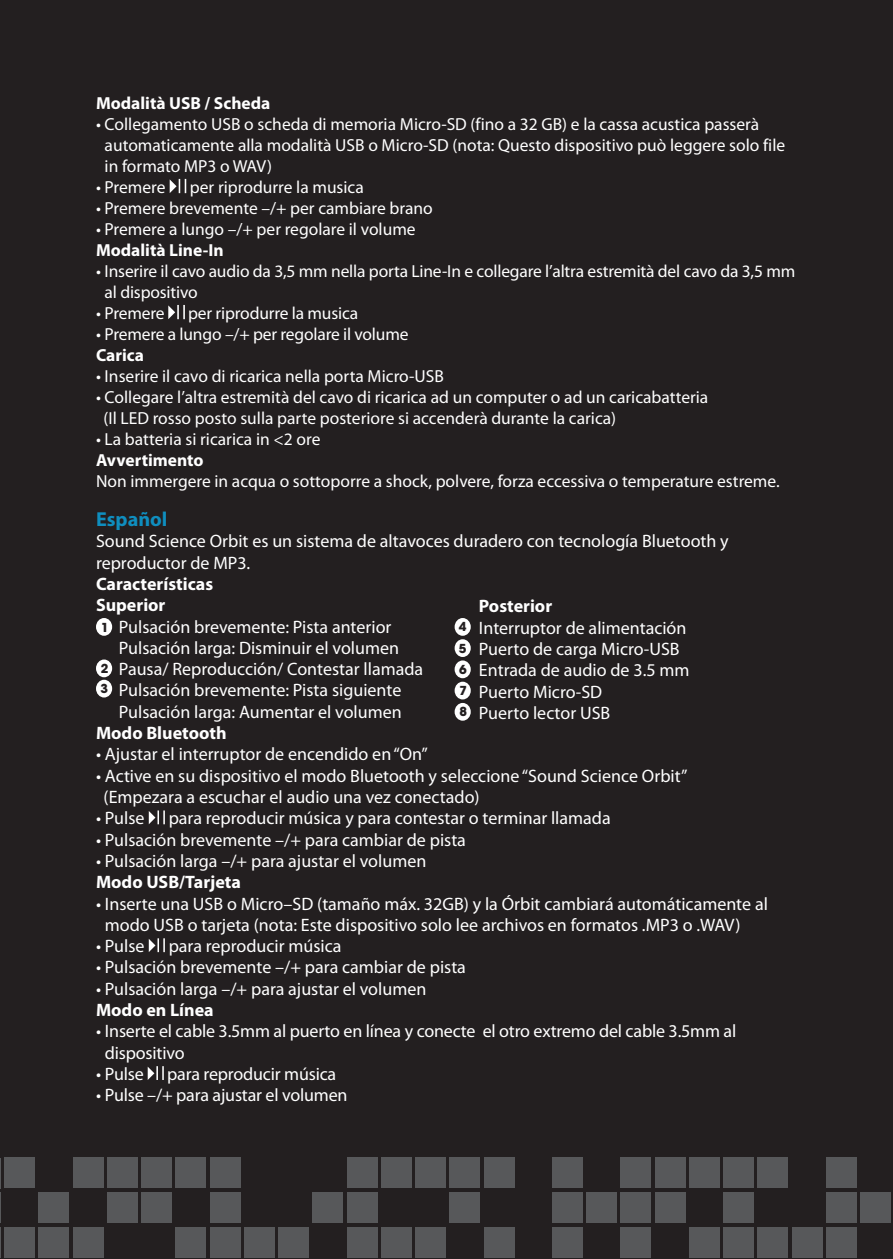
<style>
.page{position:relative;width:893px;height:1259px;background:#231f20}
.page>*{position:absolute;margin:0;border:0;box-sizing:border-box;transform-origin:0 0}
.t1{font:700 20.4px "Myriad Pro";color:#0f8ebf}
.t2{font:18px/21.3px "Myriad Pro";color:#fff}
.t3{font:700 18px "Myriad Pro";color:#fff}
.t4{font:17.4px/21px "Myriad Pro";color:#fff}
.t5{font:700 17.4px "Myriad Pro";color:#fff}
.t6{font:700 12.3px "ITC Avant Garde Std";color:#231f20}
</style>
<div class="page">
<hr style="left:0;top:1226px;width:1px;height:31px;background:#57585a">
<div style="left:4px;top:1226px;width:31px;height:31px;background:#57585a"></div>
<div style="left:39px;top:1226px;width:30px;height:31px;background:#57585a"></div>
<div style="left:73px;top:1226px;width:31px;height:31px;background:#57585a"></div>
<div style="left:176px;top:1226px;width:30px;height:31px;background:#57585a"></div>
<div style="left:210px;top:1226px;width:31px;height:31px;background:#57585a"></div>
<div style="left:244px;top:1226px;width:31px;height:31px;background:#57585a"></div>
<div style="left:278px;top:1226px;width:31px;height:31px;background:#57585a"></div>
<div style="left:347px;top:1226px;width:30px;height:31px;background:#57585a"></div>
<div style="left:381px;top:1226px;width:31px;height:31px;background:#57585a"></div>
<div style="left:415px;top:1226px;width:31px;height:31px;background:#57585a"></div>
<div style="left:484px;top:1226px;width:30px;height:31px;background:#57585a"></div>
<div style="left:552px;top:1226px;width:31px;height:31px;background:#57585a"></div>
<div style="left:621px;top:1226px;width:30px;height:31px;background:#57585a"></div>
<div style="left:689px;top:1226px;width:31px;height:31px;background:#57585a"></div>
<div style="left:723px;top:1226px;width:31px;height:31px;background:#57585a"></div>
<div style="left:757px;top:1226px;width:31px;height:31px;background:#57585a"></div>
<div style="left:792px;top:1226px;width:30px;height:31px;background:#57585a"></div>
<div style="left:826px;top:1226px;width:31px;height:31px;background:#57585a"></div>
<hr style="left:0;top:1192px;width:1px;height:30px;background:#57585a">
<div style="left:39px;top:1192px;width:30px;height:30px;background:#57585a"></div>
<div style="left:107px;top:1192px;width:31px;height:30px;background:#57585a"></div>
<div style="left:141px;top:1192px;width:31px;height:30px;background:#57585a"></div>
<div style="left:210px;top:1192px;width:31px;height:30px;background:#57585a"></div>
<div style="left:312px;top:1192px;width:31px;height:30px;background:#57585a"></div>
<div style="left:347px;top:1192px;width:30px;height:30px;background:#57585a"></div>
<div style="left:449px;top:1192px;width:31px;height:30px;background:#57585a"></div>
<div style="left:552px;top:1192px;width:31px;height:30px;background:#57585a"></div>
<div style="left:586px;top:1192px;width:31px;height:30px;background:#57585a"></div>
<div style="left:621px;top:1192px;width:30px;height:30px;background:#57585a"></div>
<div style="left:655px;top:1192px;width:30px;height:30px;background:#57585a"></div>
<div style="left:723px;top:1192px;width:31px;height:30px;background:#57585a"></div>
<div style="left:826px;top:1192px;width:31px;height:30px;background:#57585a"></div>
<div style="left:860px;top:1192px;width:31px;height:30px;background:#57585a"></div>
<hr style="left:0;top:1158px;width:1px;height:30px;background:#57585a">
<div style="left:4px;top:1157px;width:31px;height:31px;background:#57585a"></div>
<div style="left:73px;top:1157px;width:31px;height:31px;background:#57585a"></div>
<div style="left:107px;top:1157px;width:31px;height:31px;background:#57585a"></div>
<div style="left:141px;top:1157px;width:31px;height:31px;background:#57585a"></div>
<div style="left:176px;top:1157px;width:30px;height:31px;background:#57585a"></div>
<div style="left:210px;top:1157px;width:31px;height:31px;background:#57585a"></div>
<div style="left:347px;top:1157px;width:30px;height:31px;background:#57585a"></div>
<div style="left:381px;top:1157px;width:31px;height:31px;background:#57585a"></div>
<div style="left:415px;top:1157px;width:31px;height:31px;background:#57585a"></div>
<div style="left:449px;top:1157px;width:31px;height:31px;background:#57585a"></div>
<div style="left:484px;top:1157px;width:30px;height:31px;background:#57585a"></div>
<div style="left:552px;top:1157px;width:31px;height:31px;background:#57585a"></div>
<div style="left:621px;top:1157px;width:30px;height:31px;background:#57585a"></div>
<div style="left:655px;top:1157px;width:30px;height:31px;background:#57585a"></div>
<div style="left:689px;top:1157px;width:31px;height:31px;background:#57585a"></div>
<div style="left:723px;top:1157px;width:31px;height:31px;background:#57585a"></div>
<div style="left:757px;top:1157px;width:31px;height:31px;background:#57585a"></div>
<div style="left:826px;top:1157px;width:31px;height:31px;background:#57585a"></div>
<svg style="left:169px;top:179px;width:17px;height:14px"></svg>
<svg style="left:168px;top:305px;width:17px;height:14px"></svg>
<svg style="left:148px;top:810px;width:17px;height:14px"></svg>
<svg style="left:148px;top:938px;width:17px;height:14px"></svg>
<svg style="left:147px;top:1066px;width:17px;height:14px"></svg>
<div style="left:96px;top:618px;width:16px;height:18px;background:#fff;border-radius:50%"></div>
<div style="left:455px;top:660px;width:16px;height:18px;background:#fff;border-radius:50%"></div>
<div style="left:96px;top:659px;width:16px;height:18px;background:#fff;border-radius:50%"></div>
<div style="left:455px;top:681px;width:16px;height:18px;background:#fff;border-radius:50%"></div>
<div style="left:455px;top:703px;width:16px;height:17px;background:#fff;border-radius:50%"></div>
<div style="left:96px;top:680px;width:16px;height:17px;background:#fff;border-radius:50%"></div>
<div style="left:455px;top:618px;width:16px;height:18px;background:#fff;border-radius:50%"></div>
<div style="left:455px;top:639px;width:16px;height:18px;background:#fff;border-radius:50%"></div>
<p class="t5" style="left:96px;top:93px;width:176px">Modalità USB / Scheda</p>
<p class="t4" style="left:105px;top:114px;width:682px;text-indent:-9px">• Collegamento USB o scheda di memoria Micro-SD (fino a 32 GB) e la cassa acustica passerà automaticamente alla modalità USB o Micro-SD (nota: Questo dispositivo può leggere solo file in formato MP3 o WAV)</p>
<p class="t4" style="left:96px;top:177px;width:71px">• Premere</p>
<p class="t4" style="left:190px;top:177px;width:175px">per riprodurre la musica</p>
<p class="t4" style="left:96px;top:198px;width:338px">• Premere brevemente –/+ per cambiare brano</p>
<p class="t4" style="left:96px;top:219px;width:321px">• Premere a lungo –/+ per regolare il volume</p>
<p class="t5" style="left:96px;top:240px;width:129px">Modalità Line-In</p>
<p class="t4" style="left:105px;top:261px;width:692px;text-indent:-9px">• Inserire il cavo audio da 3,5 mm nella porta Line-In e collegare l’altra estremità del cavo da 3,5 mm al dispositivo</p>
<p class="t4" style="left:96px;top:303px;width:70px">• Premere</p>
<p class="t4" style="left:188px;top:303px;width:171px">per riprodurre la musica</p>
<p class="t4" style="left:96px;top:324px;width:314px">• Premere a lungo –/+ per regolare il volume</p>
<p class="t5" style="left:96px;top:345px;width:50px">Carica</p>
<p class="t4" style="left:96px;top:366px;width:349px">• Inserire il cavo di ricarica nella porta Micro-USB</p>
<p class="t4" style="left:96px;top:387px;width:614px">• Collegare l’altra estremità del cavo di ricarica ad un computer o ad un caricabatteria</p>
<p class="t4" style="left:103px;top:408px;width:514px">(Il LED rosso posto sulla parte posteriore si accenderà durante la carica)</p>
<p class="t4" style="left:96px;top:429px;width:226px">• La batteria si ricarica in &lt;2 ore</p>
<p class="t5" style="left:96px;top:450px;width:109px">Avvertimento</p>
<p class="t4" style="left:96px;top:471px;width:685px">Non immergere in acqua o sottoporre a shock, polvere, forza eccessiva o temperature estreme.</p>
<p class="t1" style="left:96px;top:508px;width:73px">Español</p>
<p class="t2" style="left:96px;top:531px;width:634px">Sound Science Orbit es un sistema de altavoces duradero con tecnología Bluetooth y reproductor de MP3.</p>
<p class="t3" style="left:96px;top:574px;width:119px">Características</p>
<p class="t3" style="left:96px;top:595px;width:71px">Superior</p>
<p class="t2" style="left:119px;top:616px;width:274px">Pulsación brevemente: Pista anterior</p>
<p class="t2" style="left:119px;top:637px;width:282px">Pulsación larga: Disminuir el volumen</p>
<p class="t2" style="left:119px;top:659px;width:306px">Pausa/ Reproducción/ Contestar llamada</p>
<p class="t2" style="left:119px;top:680px;width:284px">Pulsación brevemente: Pista siguiente</p>
<p class="t2" style="left:119px;top:701px;width:284px">Pulsación larga: Aumentar el volumen</p>
<p class="t3" style="left:96px;top:723px;width:132px">Modo Bluetooth</p>
<p class="t2" style="left:96px;top:744px;width:333px">• Ajustar el interruptor de encendido en “On”</p>
<p class="t2" style="left:96px;top:765px;width:593px">• Active en su dispositivo el modo Bluetooth y seleccione “Sound Science Orbit”</p>
<p class="t2" style="left:104px;top:786px;width:378px">(Empezara a escuchar el audio una vez conectado)</p>
<p class="t2" style="left:96px;top:808px;width:50px">• Pulse</p>
<p class="t2" style="left:169px;top:808px;width:444px">para reproducir música y para contestar o terminar llamada</p>
<p class="t2" style="left:96px;top:829px;width:371px">• Pulsación brevemente –/+ para cambiar de pista</p>
<p class="t2" style="left:96px;top:850px;width:332px">• Pulsación larga –/+ para ajustar el volumen</p>
<p class="t3" style="left:96px;top:872px;width:147px">Modo USB/Tarjeta</p>
<p class="t2" style="left:105px;top:893px;width:664px;text-indent:-9px">• Inserte una USB o Micro–SD (tamaño máx. 32GB) y la Órbit cambiará automáticamente al modo USB o tarjeta (nota: Este dispositivo solo lee archivos en formatos .MP3 o .WAV)</p>
<p class="t2" style="left:96px;top:936px;width:50px">• Pulse</p>
<p class="t2" style="left:169px;top:936px;width:174px">para reproducir música</p>
<p class="t2" style="left:96px;top:957px;width:371px">• Pulsación brevemente –/+ para cambiar de pista</p>
<p class="t2" style="left:96px;top:978px;width:332px">• Pulsación larga –/+ para ajustar el volumen</p>
<p class="t3" style="left:96px;top:1000px;width:119px">Modo en Línea</p>
<p class="t2" style="left:105px;top:1021px;width:633px;text-indent:-9px">• Inserte el cable 3.5mm al puerto en línea y conecte el otro extremo del cable 3.5mm al dispositivo</p>
<p class="t2" style="left:96px;top:1063px;width:49px">• Pulse</p>
<p class="t2" style="left:167px;top:1063px;width:171px">para reproducir música</p>
<p class="t2" style="left:96px;top:1085px;width:253px">• Pulse –/+ para ajustar el volumen</p>
<p class="t3" style="left:479px;top:596px;width:75px">Posterior</p>
<p class="t2" style="left:479px;top:617px;width:209px">Interruptor de alimentación</p>
<p class="t2" style="left:479px;top:638px;width:202px">Puerto de carga Micro-USB</p>
<p class="t2" style="left:479px;top:660px;width:212px">Entrada de audio de 3.5 mm</p>
<p class="t2" style="left:479px;top:681px;width:125px">Puerto Micro-SD</p>
<p class="t2" style="left:479px;top:702px;width:133px">Puerto lector USB</p>
<p class="t6" style="left:459px;top:619px;width:9px">4</p>
<p class="t6" style="left:459px;top:640px;width:9px">5</p>
<p class="t6" style="left:101px;top:619px;width:9px">1</p>
<p class="t6" style="left:101px;top:660px;width:9px">2</p>
<p class="t6" style="left:459px;top:661px;width:9px">6</p>
<p class="t6" style="left:459px;top:682px;width:9px">7</p>
<p class="t6" style="left:459px;top:704px;width:9px">8</p>
<p class="t6" style="left:101px;top:681px;width:9px">3</p>
</div>
